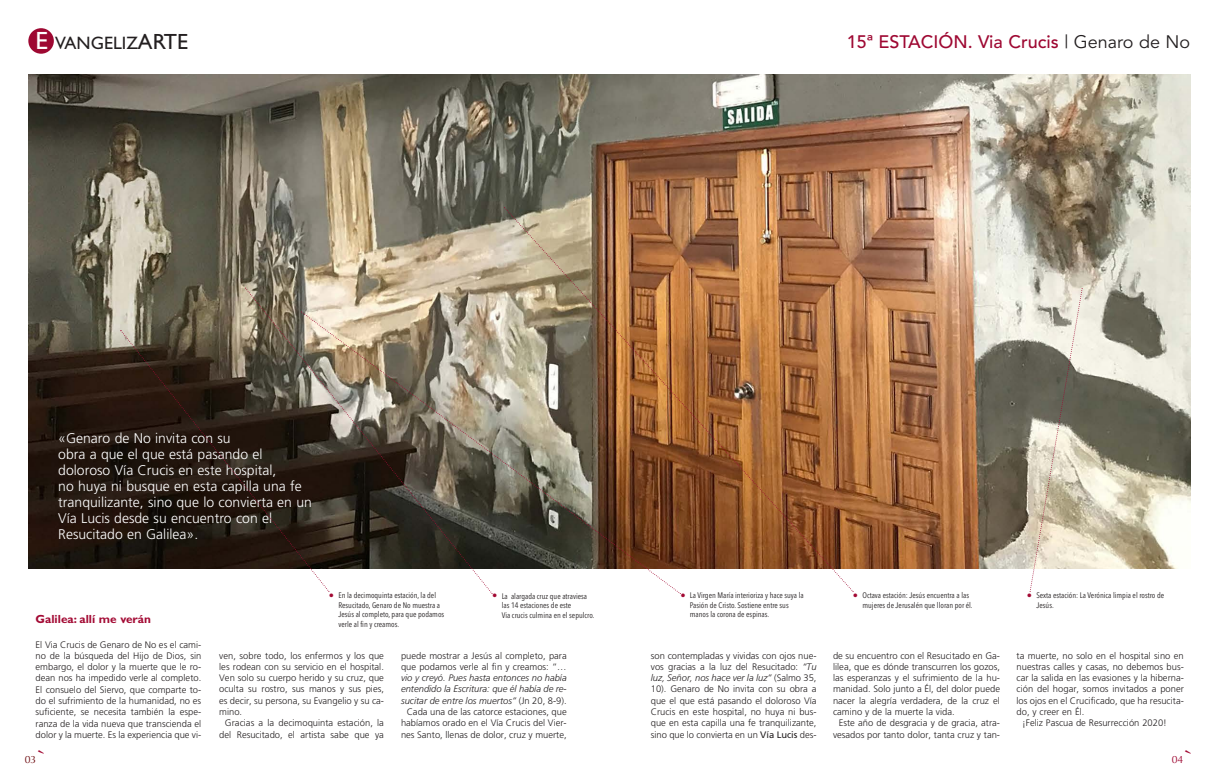
<style>
.page{position:relative;width:1219px;height:780px;background:#fff}
.page>*{position:absolute;margin:0;border:0;box-sizing:border-box;transform-origin:0 0}
.t1{font:20px "Courier";color:#a30a34}
.t2{font:500 18px "Avenir";color:#9e0832}
.t3{font:18px "Gill Sans";color:#231f20}
.t4{font:300 14px/16px "Frutiger LT Std";color:#fff}
.t5{font:700 11.8px "Gill Sans";color:#a30a34}
.t6{font:10.5px "Frutiger LT Std";color:#a30a34}
.t7{font:10.5px "Optima";color:#9e0832}
.t8{font:10.5px "Optima";color:#6e0d11}
.t9{font:300 9.4px/11.3px "Frutiger LT Std";color:#231f20;text-align:justify}
.t10{font:italic 300 9.4px/11.3px "Frutiger LT Std";color:#231f20;text-align:justify}
.t11{font:8px/9.5px "Avenir Next Condensed";color:#231f20}
.s1{font-size:25px;color:#fff}
.s2{font-size:22px}
.s3{font-weight:400;color:#231f20}
.s4{font-style:normal}
.s5{font-style:italic}
.s6{font-weight:400}
</style>
<div class="page">
<div style="left:28px;top:28px;width:26px;height:26px;background:#9e0832;border-radius:50%"></div>
<img style="left:28px;top:74px;width:1162px;height:494px">
<svg style="left:120px;top:329px;width:124px;height:240px"></svg>
<svg style="left:244px;top:287px;width:249px;height:282px"></svg>
<svg style="left:300px;top:310px;width:380px;height:284px"></svg>
<img style="left:503px;top:206px;width:351px;height:386px">
<svg style="left:1029px;top:287px;width:54px;height:305px"></svg>
<p class="t3" style="left:36px;top:32px;width:154px"><span class="s1">E</span> VANGELIZ<span class="s2">ARTE</span></p>
<p class="t2" style="left:847px;top:35px;width:345px">15ª ESTACIÓN. Via Crucis <span class="s3">| Genaro de No</span></p>
<p class="t4" style="left:58px;top:431px;width:174px">«Genaro de No invita con su</p>
<p class="t4" style="left:58px;top:447px;width:220px">obra a que el que está pasando el doloroso Vía Crucis en este hospital,</p>
<p class="t4" style="left:58px;top:479px;width:255px">no huya ni busque en esta capilla una fe tranquilizante, sino que lo convierta en un<br>Vía Lucis desde su encuentro con el</p>
<p class="t4" style="left:58px;top:527px;width:142px">Resucitado en Galilea».</p>
<p class="t5" style="left:36px;top:612px;width:117px">Galilea: allí me verán</p>
<p class="t9" style="left:36px;top:639px;width:167px">El Via Crucis de Genaro de No es el cami&shy;no de la búsqueda del Hijo de Dios, sin embargo, el dolor y la muerte que le ro&shy;dean nos ha impedido verle al completo.<br>El consuelo del Siervo, que comparte to&shy;do el sufrimiento de la humanidad, no es suficiente, se necesita también la espe&shy;ranza de la vida nueva que transcienda el dolor y la muerte. Es la experiencia que vi-</p>
<p class="t1" style="left:36px;top:749px;width:13px">`</p>
<p class="t8" style="left:25px;top:752px;width:13px">03</p>
<p class="t6" style="left:329px;top:589px;width:7px">•</p>
<p class="t11" style="left:338px;top:591px;width:107px">En la decimoquinta estación, la del<br>Resucitado, Genaro de No muestra a<br>Jesús al completo, para que podamos verle al fin y creamos.</p>
<p class="t6" style="left:492px;top:589px;width:7px">•</p>
<p class="t11" style="left:502px;top:592px;width:87px">La alargada cruz que atraviesa</p>
<p class="t11" style="left:502px;top:601px;width:94px">las 14 estaciones de este<br>Via crucis culmina en el sepulcro.</p>
<p class="t9" style="left:219px;top:650px;width:166px">ven, sobre todo, los enfermos y los que les rodean con su servicio en el hospital.<br>Ven solo su cuerpo herido y su cruz, que oculta su rostro, sus manos y sus pies, es decir, su persona, su Evangelio y su ca&shy;mino.</p>
<p class="t9" style="left:219px;top:718px;width:166px;text-align:right">Gracias a la decimoquinta estación, la del Resucitado, el artista sabe que ya</p>
<p class="t10" style="left:401px;top:650px;width:167px"><span class="s4">puede mostrar a Jesús al completo, para que podamos verle al fin y creamos: “</span>… vio y creyó. Pues hasta entonces no había entendido la Escritura: que él había de re&shy;sucitar de entre los muertos” <span class="s4">(Jn 20, 8-9).</span></p>
<p class="t9" style="left:401px;top:706px;width:167px;text-indent:6px">Cada una de las catorce estaciones, que habíamos orado en el Vía Crucis del Vier&shy;nes Santo, llenas de dolor, cruz y muerte,</p>
<p class="t6" style="left:680px;top:589px;width:7px">•</p>
<p class="t11" style="left:690px;top:591px;width:115px">La Virgen María interioriza y hace suya la<br>Pasión de Cristo. Sostiene entre sus manos la corona de espinas.</p>
<p class="t9" style="left:651px;top:650px;width:167px">son contempladas y vividas con ojos nue&shy;vos gracias a la luz del Resucitado: <span class="s5">“Tu luz, Señor, nos hace ver la luz”</span> (Salmo 35, 10). Genaro de No invita con su obra a que el que está pasando el doloroso Vía Crucis en este hospital, no huya ni bus&shy;que en esta capilla una fe tranquilizante, sino que lo convierta en un <span class="s6">Vía Lucis</span> des-</p>
<p class="t6" style="left:853px;top:589px;width:7px">•</p>
<p class="t11" style="left:862px;top:591px;width:112px">Octava estación: Jesús encuentra a las mujeres de Jerusalén que lloran por él.</p>
<p class="t6" style="left:1027px;top:589px;width:7px">•</p>
<p class="t11" style="left:1036px;top:591px;width:129px">Sexta estación: La Verónica limpia el rostro de<br>Jesús.</p>
<p class="t9" style="left:833px;top:650px;width:169px">de su encuentro con el Resucitado en Ga&shy;lilea, que es dónde transcurren los gozos, las esperanzas y el sufrimiento de la hu&shy;manidad. Solo junto a Él, del dolor puede nacer la alegría verdadera, de la cruz el camino y de la muerte la vida.</p>
<p class="t9" style="left:833px;top:718px;width:168px;text-align:right">Este año de desgracia y de gracia, atra&shy;vesados por tanto dolor, tanta cruz y tan-</p>
<p class="t9" style="left:1016px;top:650px;width:169px">ta muerte, no solo en el hospital sino en nuestras calles y casas, no debemos bus&shy;car la salida en las evasiones y la hiberna&shy;ción del hogar, somos invitados a poner los ojos en el Crucificado, que ha resucita&shy;do, y creer en Él.</p>
<p class="t9" style="left:1022px;top:718px;width:146px">¡Feliz Pascua de Resurrección 2020!</p>
<p class="t1" style="left:1183px;top:749px;width:13px">`</p>
<p class="t7" style="left:1172px;top:752px;width:13px">04</p>
</div>
